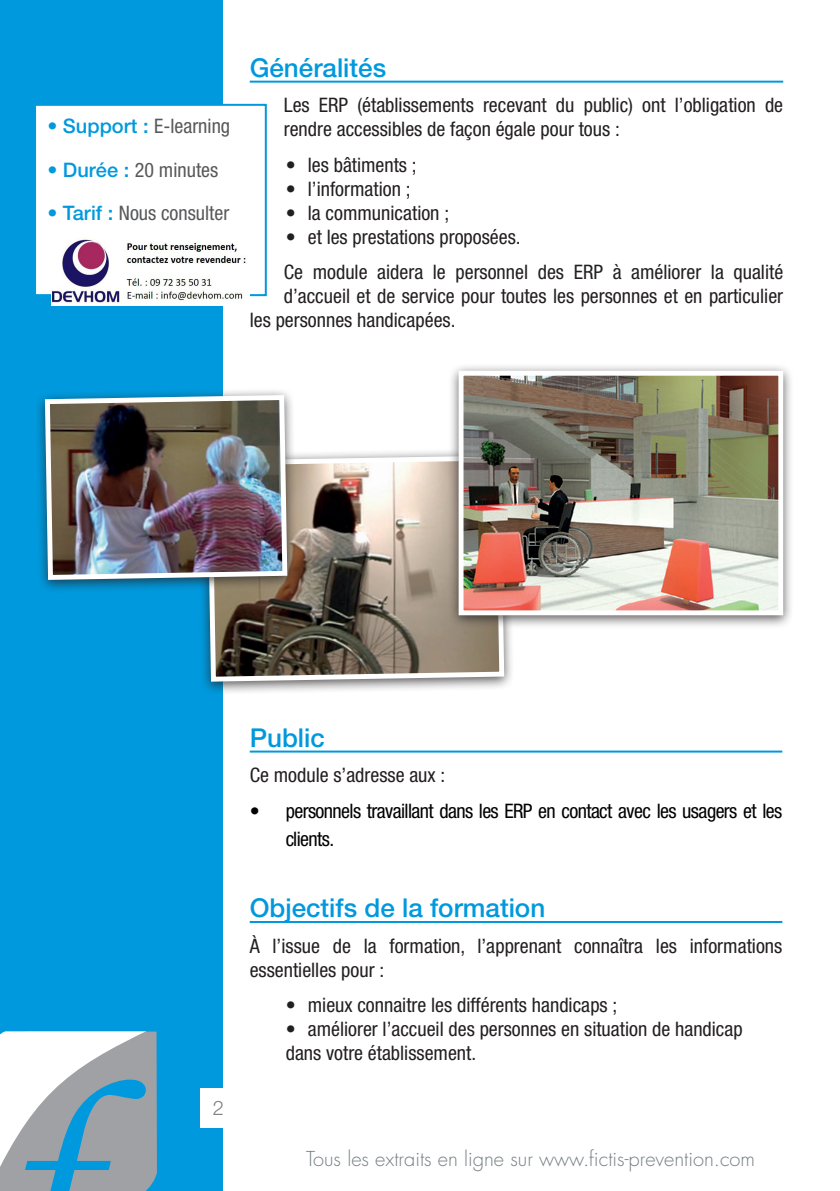
<style>
.page{position:relative;width:840px;height:1191px;background:#fff}
.page>*{position:absolute;margin:0;border:0;box-sizing:border-box;transform-origin:0 0}
.t1{font:500 26px "Helvetica Neue";color:#09d}
.t2{font:condensed 20px/24px "Helvetica Neue";color:#231f20}
.t3{font:condensed 20px/28.8px "Helvetica Neue";letter-spacing:-.03em;color:#000}
.t4{font:condensed 20px "Helvetica Neue";color:#57585a}
.t5{font:300 20px "Futura";color:#767f83}
.t6{font:300 20px "Helvetica Neue";color:#808285}
.s1{font-weight:500;font-stretch:normal;color:#09d}
</style>
<div class="page">
<div style="left:0;top:0;width:222px;height:1191px;background:#09d"></div>
<div style="left:200px;top:1088px;width:37px;height:40px;background:#fff"></div>
<div style="left:35px;top:105px;width:231px;height:190px;background:#fff"></div>
<div style="left:34px;top:104px;width:233px;height:192px;border:2px solid #09d"></div>
<svg style="left:0;top:1031px;width:157px;height:160px;background:#a8bbc6"></svg>
<hr style="left:249px;top:81px;width:533px;height:2px;background:#09d">
<hr style="left:249px;top:750px;width:532px;height:2px;background:#09d">
<hr style="left:249px;top:921px;width:532px;height:2px;background:#09d">
<div style="left:197px;top:448px;width:317px;height:247px;background:#231f20;opacity:.75"></div>
<svg style="left:204px;top:453px;width:302px;height:231px;background:#90877c"></svg>
<div style="left:35px;top:387px;width:262px;height:206px;background:#231f20;opacity:.75"></div>
<img style="left:42px;top:392px;width:247px;height:190px">
<div style="left:447px;top:362px;width:346px;height:267px;background:#231f20;opacity:.75"></div>
<img style="left:464px;top:377px;width:312px;height:232px">
<div style="left:458px;top:371px;width:324px;height:244px;border:5px solid #fff"></div>
<img style="left:52px;top:238px;width:197px;height:67px">
<p class="t4" style="left:47px;top:114px;width:184px"><span class="s1">• Support :</span> E-learning</p>
<p class="t4" style="left:47px;top:158px;width:172px"><span class="s1">• Durée :</span> 20 minutes</p>
<p class="t4" style="left:47px;top:202px;width:183px"><span class="s1">• Tarif :</span> Nous consulter</p>
<h1 class="t1" style="left:249px;top:52px;width:138px">Généralités</h1>
<p class="t2" style="left:284px;top:93px;width:500px">Les ERP (établissements recevant du public) ont l’obligation de rendre accessibles de façon égale pour tous :</p>
<p class="t2" style="left:285px;top:152px;width:132px">• les bâtiments ;</p>
<p class="t2" style="left:285px;top:176px;width:126px">• l’information ;</p>
<p class="t2" style="left:285px;top:200px;width:165px">• la communication ;</p>
<p class="t2" style="left:284px;top:219px;width:500px;line-height:35.4px">• et les prestations proposées.<br>Ce module aidera le personnel des ERP à améliorer la qualité</p>
<p class="t2" style="left:249px;top:284px;width:534px;text-indent:34px">d’accueil et de service pour toutes les personnes et en particulier les personnes handicapées.</p>
<p class="t6" style="left:213px;top:1095px;width:13px">2</p>
<h1 class="t1" style="left:249px;top:722px;width:77px">Public</h1>
<p class="t2" style="left:249px;top:763px;width:197px">Ce module s’adresse aux :</p>
<p class="t3" style="left:285px;top:796px;width:497px;text-indent:-36px">• personnels travaillant dans les ERP en contact avec les usagers et les clients.</p>
<h1 class="t1" style="left:249px;top:892px;width:297px">Objectifs de la formation</h1>
<p class="t2" style="left:249px;top:933px;width:534px">À l’issue de la formation, l’apprenant connaîtra les informations essentielles pour :</p>
<p class="t2" style="left:285px;top:992px;width:333px">• mieux connaitre les différents handicaps ;</p>
<p class="t2" style="left:285px;top:1016px;width:458px">• améliorer l’accueil des personnes en situation de handicap dans votre établissement.</p>
<p class="t5" style="left:306px;top:1145px;width:450px">Tous les extraits en ligne sur www.fictis-prevention.com</p>
</div>
